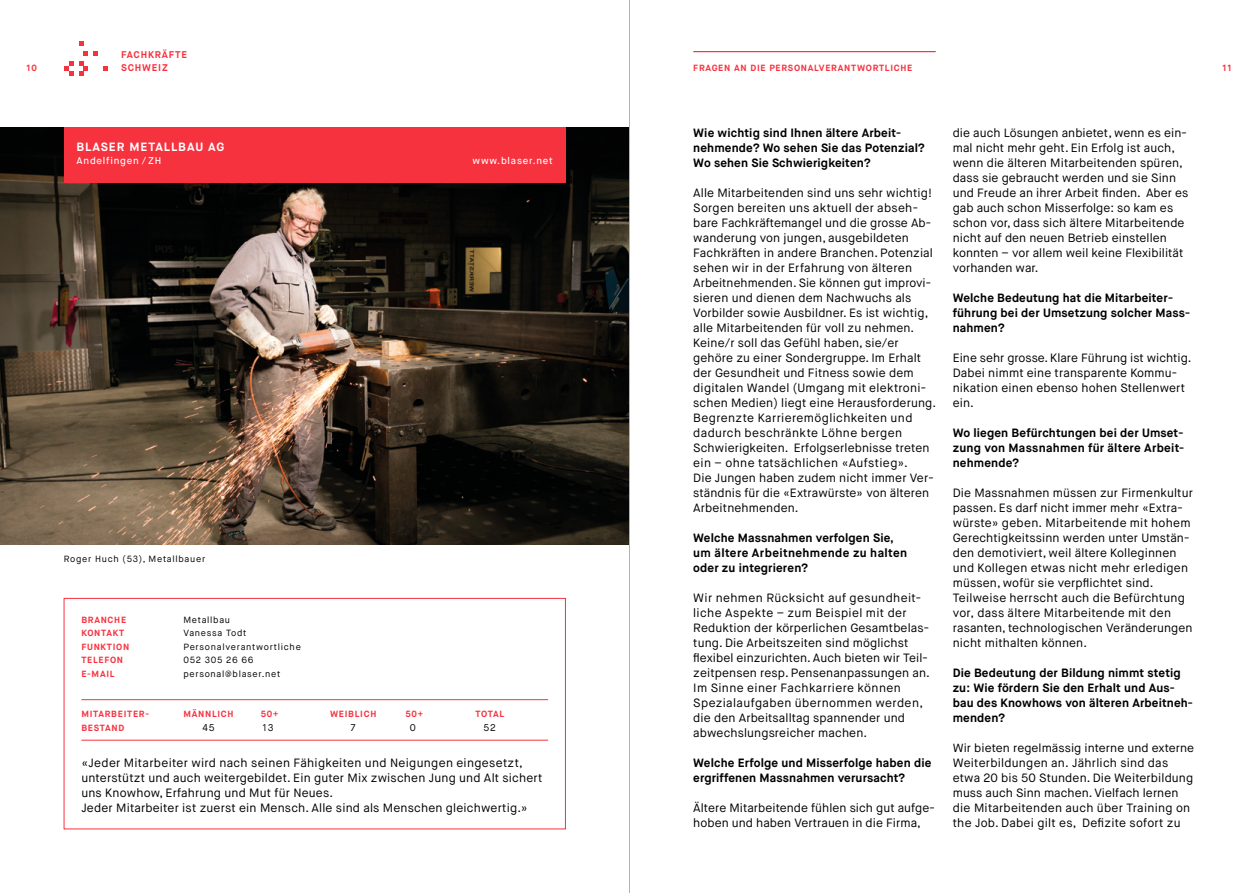
<style>
.page{position:relative;width:1259px;height:893px;background:#fff}
.page>*{position:absolute;margin:0;border:0;box-sizing:border-box;transform-origin:0 0}
.t1{font:12px/15px "Maison Neue";letter-spacing:.01em;color:#000}
.t2{font:700 12px/15px "Maison Neue";letter-spacing:.01em;color:#000}
.t3{font:700 12px "Maison Neue";letter-spacing:.08em;color:#fff}
.t4{font:11.7px "Maison Neue";letter-spacing:.005em;color:#000}
.t5{font:500 9.75px "Maison Neue";letter-spacing:.08em;color:#fff}
.t6{font:700 9.75px "Maison Neue";letter-spacing:.08em;color:#f7323f}
.t7{font:9.75px "Maison Neue";color:#000}
.t8{font:700 9px "Maison Neue";letter-spacing:.08em;color:#f7323f}
.t9{font:9px "Maison Neue";letter-spacing:.08em;color:#000}
</style>
<div class="page">
<svg style="left:64px;top:61px;width:9px;height:15px"></svg>
<svg style="left:79px;top:41px;width:29px;height:35px"></svg>
<img style="left:0;top:128px;width:629px;height:417px">
<div style="left:64px;top:128px;width:502px;height:55px;background:#f7323f"></div>
<hr style="left:81px;top:699px;width:467px;height:1px;background:#f7323f">
<hr style="left:81px;top:740px;width:467px;height:1px;background:#f7323f">
<div style="left:64px;top:598px;width:502px;height:231px;border:1px solid #f7323f"></div>
<hr style="left:693px;top:51px;width:242px;height:1px;background:#f7323f">
<hr style="left:629px;top:0;width:1px;height:893px;background:#b3b2b2">
<p class="t6" style="left:121px;top:48px;width:67px">FACHKRÄFTE</p>
<p class="t8" style="left:27px;top:62px;width:12px">10</p>
<p class="t6" style="left:121px;top:61px;width:48px">SCHWEIZ</p>
<p class="t8" style="left:1222px;top:62px;width:11px">11</p>
<p class="t8" style="left:693px;top:62px;width:221px">FRAGEN AN DIE PERSONALVERANTWORTLICHE</p>
<p class="t3" style="left:77px;top:139px;width:149px">BLASER METALLBAU AG</p>
<p class="t5" style="left:77px;top:155px;width:86px">Andelfingen / ZH</p>
<p class="t5" style="left:472px;top:155px;width:82px">www.blaser.net</p>
<p class="t9" style="left:64px;top:553px;width:143px">Roger Huch (53), Metallbauer</p>
<p class="t8" style="left:81px;top:614px;width:46px">BRANCHE</p>
<p class="t9" style="left:183px;top:614px;width:48px">Metallbau</p>
<p class="t8" style="left:81px;top:627px;width:44px">KONTAKT</p>
<p class="t9" style="left:183px;top:627px;width:65px">Vanessa Todt</p>
<p class="t8" style="left:81px;top:641px;width:50px">FUNKTION</p>
<p class="t9" style="left:183px;top:641px;width:119px">Personalverantwortliche</p>
<p class="t8" style="left:81px;top:654px;width:43px">TELEFON</p>
<p class="t9" style="left:183px;top:654px;width:72px">052 305 26 66</p>
<p class="t8" style="left:81px;top:668px;width:35px">E-MAIL</p>
<p class="t9" style="left:183px;top:668px;width:98px">personal@blaser.net</p>
<p class="t8" style="left:81px;top:708px;width:69px">MITARBEITER-</p>
<p class="t8" style="left:183px;top:708px;width:52px">MÄNNLICH</p>
<p class="t8" style="left:261px;top:708px;width:19px">50+</p>
<p class="t8" style="left:330px;top:708px;width:48px">WEIBLICH</p>
<p class="t8" style="left:405px;top:708px;width:19px">50+</p>
<p class="t8" style="left:475px;top:708px;width:30px">TOTAL</p>
<p class="t8" style="left:81px;top:722px;width:44px">BESTAND</p>
<p class="t7" style="left:202px;top:721px;width:14px">45</p>
<p class="t7" style="left:263px;top:721px;width:12px">13</p>
<p class="t7" style="left:351px;top:721px;width:6px">7</p>
<p class="t7" style="left:410px;top:721px;width:8px">0</p>
<p class="t7" style="left:483px;top:721px;width:14px">52</p>
<p class="t1" style="left:81px;top:755px;width:462px">«Jeder Mitarbeiter wird nach seinen Fähigkeiten und Neigungen eingesetzt, unterstützt und auch weitergebildet. Ein guter Mix zwischen Jung und Alt sichert uns Knowhow, Erfahrung und Mut für Neues.<br>Jeder Mitarbeiter ist zuerst ein Mensch. Alle sind als Menschen gleichwertig.»</p>
<p class="t2" style="left:693px;top:125px;width:233px">Wie wichtig sind Ihnen ältere Arbeit&shy;nehmende? Wo sehen Sie das Potenzial?<br>Wo sehen Sie Schwierigkeiten?</p>
<p class="t1" style="left:693px;top:185px;width:244px">Alle Mitarbeitenden sind uns sehr wichtig!<br>Sorgen bereiten uns aktuell der abseh&shy;bare Fachkräftemangel und die grosse Ab&shy;wanderung von jungen, ausgebildeten Fachkräften in andere Branchen. Potenzial sehen wir in der Erfahrung von älteren Arbeitnehmenden. Sie können gut improvi&shy;sieren und dienen dem Nachwuchs als Vorbilder sowie Ausbildner. Es ist wichtig, alle Mitarbeitenden für voll zu nehmen.<br>Keine/r soll das Gefühl haben, sie/er gehöre zu einer Sondergruppe. Im Erhalt der Gesundheit und Fitness sowie dem digitalen Wandel (Umgang mit elektroni&shy;schen Medien) liegt eine Herausforderung.<br>Begrenzte Karrieremöglichkeiten und dadurch beschränkte Löhne bergen Schwierigkeiten. Erfolgserlebnisse treten ein – ohne tatsächlichen «Aufstieg».<br>Die Jungen haben zudem nicht immer Ver&shy;ständnis für die «Extrawürste» von älteren Arbeitnehmenden.</p>
<p class="t2" style="left:693px;top:530px;width:215px">Welche Massnahmen verfolgen Sie, um ältere Arbeitnehmende zu halten oder zu integrieren?</p>
<p class="t1" style="left:693px;top:590px;width:238px">Wir nehmen Rücksicht auf gesundheit&shy;liche Aspekte – zum Beispiel mit der Reduktion der körperlichen Gesamtbelas&shy;tung. Die Arbeitszeiten sind möglichst flexibel einzurichten. Auch bieten wir Teil&shy;zeitpensen resp. Pensenanpassungen an.<br>Im Sinne einer Fachkarriere können Spezialaufgaben übernommen werden, die den Arbeitsalltag spannender und abwechslungsreicher machen.</p>
<p class="t2" style="left:693px;top:755px;width:240px">Welche Erfolge und Misserfolge haben die ergriffenen Massnahmen verursacht?</p>
<p class="t1" style="left:693px;top:800px;width:243px">Ältere Mitarbeitende fühlen sich gut aufge&shy;hoben und haben Vertrauen in die Firma,</p>
<p class="t1" style="left:952px;top:125px;width:237px">die auch Lösungen anbietet, wenn es ein&shy;mal nicht mehr geht. Ein Erfolg ist auch, wenn die älteren Mitarbeitenden spüren, dass sie gebraucht werden und sie Sinn und Freude an ihrer Arbeit finden. Aber es gab auch schon Misserfolge: so kam es schon vor, dass sich ältere Mitarbeitende nicht auf den neuen Betrieb einstellen konnten – vor allem weil keine Flexibilität vorhanden war.</p>
<p class="t2" style="left:952px;top:290px;width:239px">Welche Bedeutung hat die Mitarbeiter&shy;führung bei der Umsetzung solcher Mass&shy;nahmen?</p>
<p class="t1" style="left:952px;top:350px;width:240px">Eine sehr grosse. Klare Führung ist wichtig.<br>Dabei nimmt eine transparente Kommu&shy;nikation einen ebenso hohen Stellenwert ein.</p>
<p class="t2" style="left:952px;top:425px;width:233px;text-align:justify">Wo liegen Befürchtungen bei der Umset&shy;zung von Massnahmen für ältere Arbeit&shy;nehmende?</p>
<p class="t1" style="left:952px;top:485px;width:242px">Die Massnahmen müssen zur Firmenkultur passen. Es darf nicht immer mehr «Extra&shy;würste» geben. Mitarbeitende mit hohem Gerechtigkeitssinn werden unter Umstän&shy;den demotiviert, weil ältere Kolleginnen und Kollegen etwas nicht mehr erledigen müssen, wofür sie verpflichtet sind.<br>Teilweise herrscht auch die Befürchtung vor, dass ältere Mitarbeitende mit den rasanten, technologischen Veränderungen nicht mithalten können.</p>
<p class="t2" style="left:952px;top:665px;width:242px">Die Bedeutung der Bildung nimmt stetig zu: Wie fördern Sie den Erhalt und Aus&shy;bau des Knowhows von älteren Arbeitneh&shy;menden?</p>
<p class="t4" style="left:952px;top:740px;width:243px">Wir bieten regelmässig interne und externe</p>
<p class="t1" style="left:952px;top:755px;width:242px">Weiterbildungen an. Jährlich sind das etwa 20 bis 50 Stunden. Die Weiterbildung muss auch Sinn machen. Vielfach lernen die Mitarbeitenden auch über Training on the Job. Dabei gilt es, Defizite sofort zu</p>
</div>
